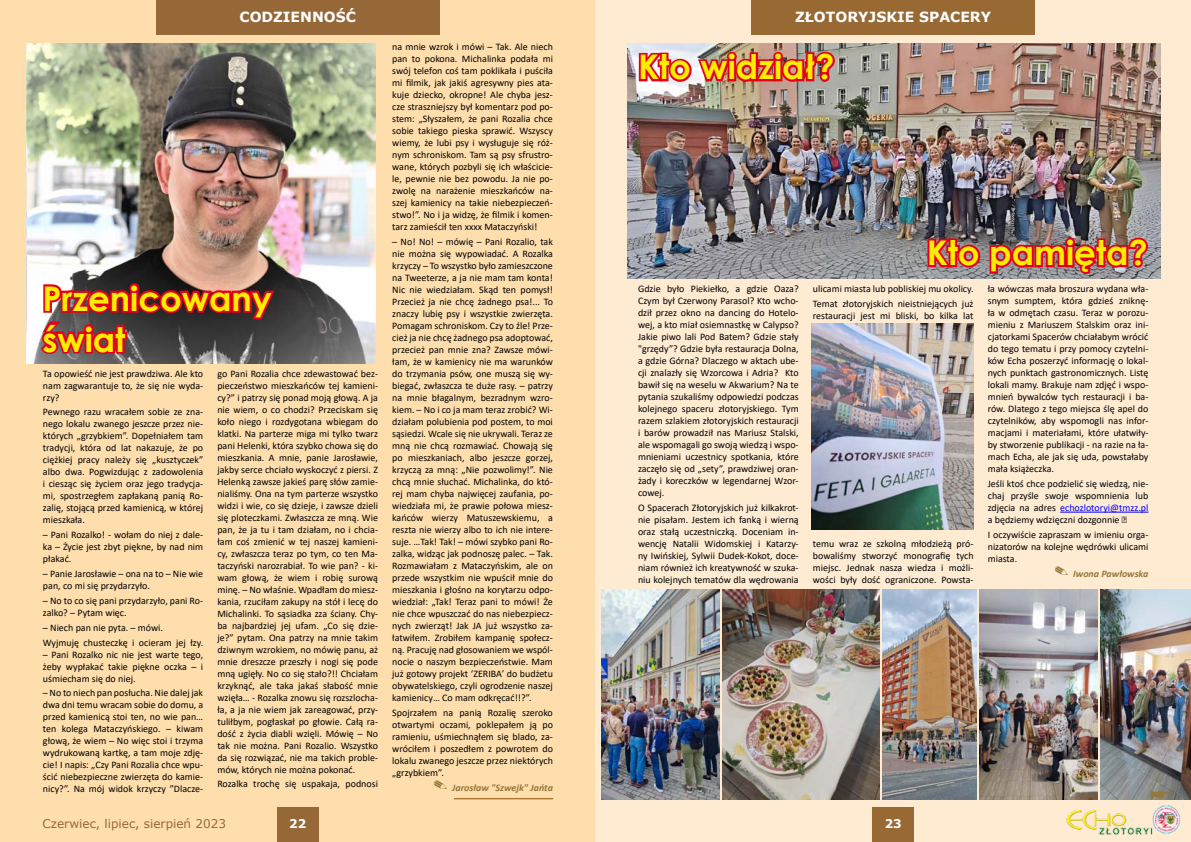
<style>
.page{position:relative;width:1191px;height:842px;background:#fff}
.page>*{position:absolute;margin:0;border:0;box-sizing:border-box;transform-origin:0 0}
.t1{font:700 34px/40.8px "Century Gothic";color:#ffed00}
.t2{font:20px "Arial Unicode MS";color:#947739}
.t3{font:700 14px "Verdana";color:#fff}
.t4{font:12px "Verdana";color:#976837}
.t5{font:700 12px "Verdana";color:#fff}
.t6{font:10px/12px "Calibri";color:#000;text-align:justify}
.t7{font:italic 700 10px "Calibri";color:#947739}
.s1{font-family:"Arial Unicode MS";font-weight:400;font-style:normal;font-size:16px}
.s2{color:#00f}
</style>
<div class="page">
<div style="left:0;top:0;width:595px;height:842px;background:#ffdead"></div>
<div style="left:595px;top:0;width:596px;height:842px;background:#feebd2"></div>
<img style="left:26px;top:43px;width:350px;height:320px">
<img style="left:627px;top:43px;width:533px;height:236px">
<img style="left:722px;top:590px;width:157px;height:209px">
<img style="left:601px;top:590px;width:118px;height:209px">
<img style="left:882px;top:590px;width:94px;height:209px">
<img style="left:812px;top:323px;width:161px;height:206px">
<img style="left:979px;top:590px;width:118px;height:209px">
<img style="left:1100px;top:590px;width:91px;height:209px">
<hr style="left:454px;top:798px;width:99px;height:1px;background:#8f5104">
<svg style="left:38px;top:280px;width:240px;height:77px;background:#82363e"></svg>
<img style="left:637px;top:48px;width:201px;height:37px">
<img style="left:925px;top:234px;width:226px;height:43px">
<hr style="left:1060px;top:512px;width:88px;height:1px;background:#00f">
<img style="left:1066px;top:805px;width:115px;height:30px">
<div style="left:277px;top:808px;width:41px;height:34px;background:#976837"></div>
<div style="left:872px;top:808px;width:42px;height:34px;background:#986933"></div>
<div style="left:751px;top:0;width:284px;height:34px;background:#986933"></div>
<div style="left:156px;top:0;width:283px;height:34px;background:#976837"></div>
<h3 class="t3" style="left:240px;top:7px;width:118px">CODZIENNOŚĆ</h3>
<h3 class="t3" style="left:795px;top:7px;width:197px">ZŁOTORYJSKIE SPACERY</h3>
<h1 class="t1" style="left:43px;top:276px;width:231px">Przenicowany świat</h1>
<p class="t6" style="left:43px;top:367px;width:162px">Ta opowieść nie jest prawdziwa. Ale kto nam zagwarantuje to, że się nie wyda&shy;rzy?</p>
<p class="t6" style="left:43px;top:406px;width:162px">Pewnego razu wracałem sobie ze zna&shy;nego lokalu zwanego jeszcze przez nie&shy;których „grzybkiem”. Dopełniałem tam tradycji, która od lat nakazuje, że po ciężkiej pracy należy się „kusztyczek” albo dwa. Pogwizdując z zadowolenia i ciesząc się życiem oraz jego tradycja&shy;mi, spostrzegłem zapłakaną panią Ro&shy;zalię, stojącą przed kamienicą, w której mieszkała.</p>
<p class="t6" style="left:43px;top:529px;width:162px">– Pani Rozalko! - wołam do niej z dale&shy;ka – Życie jest zbyt piękne, by nad nim płakać.</p>
<p class="t6" style="left:43px;top:567px;width:162px">– Panie Jarosławie – ona na to – Nie wie pan, co mi się przydarzyło.</p>
<p class="t6" style="left:43px;top:594px;width:162px">– No to co się pani przydarzyło, pani Ro&shy;zalko? – Pytam więc.</p>
<p class="t6" style="left:43px;top:620px;width:162px;line-height:14.8px">– Niech pan nie pyta. – mówi.<br>Wyjmuję chusteczkę i ocieram jej łzy.</p>
<p class="t6" style="left:43px;top:648px;width:162px">– Pani Rozalko nic nie jest warte tego, żeby wypłakać takie piękne oczka – i uśmiecham się do niej.</p>
<p class="t6" style="left:43px;top:687px;width:162px">– No to niech pan posłucha. Nie dalej jak dwa dni temu wracam sobie do domu, a przed kamienicą stoi ten, no wie pan… ten kolega Mataczyńskiego. – kiwam głową, że wiem – No więc stoi i trzyma wydrukowaną kartkę, a tam moje zdję&shy;cie! I napis: „Czy Pani Rozalia chce wpu&shy;ścić niebezpieczne zwierzęta do kamie&shy;nicy?”. Na mój widok krzyczy ”Dlacze-</p>
<p class="t6" style="left:217px;top:367px;width:162px">go Pani Rozalia chce zdewastować bez&shy;pieczeństwo mieszkańców tej kamieni&shy;cy?” i patrzy się ponad moją głową. A ja nie wiem, o co chodzi? Przeciskam się koło niego i rozdygotana wbiegam do klatki. Na parterze miga mi tylko twarz pani Helenki, która szybko chowa się do mieszkania. A mnie, panie Jarosławie, jakby serce chciało wyskoczyć z piersi. Z Helenką zawsze jakieś parę słów zamie&shy;nialiśmy. Ona na tym parterze wszystko widzi i wie, co się dzieje, i zawsze dzieli się ploteczkami. Zwłaszcza ze mną. Wie pan, że ja tu i tam działam, no i chcia&shy;łam coś zmienić w tej naszej kamieni&shy;cy, zwłaszcza teraz po tym, co ten Ma&shy;taczyński narozrabiał. To wie pan? - ki&shy;wam głową, że wiem i robię surową minę. – No właśnie. Wpadłam do miesz&shy;kania, rzuciłam zakupy na stół i lecę do Michalinki. To sąsiadka zza ściany. Chy&shy;ba najbardziej jej ufam. „Co się dzie&shy;je?” pytam. Ona patrzy na mnie takim dziwnym wzrokiem, no mówię panu, aż mnie dreszcze przeszły i nogi się pode mną ugięły. No co się stało?!! Chciałam krzyknąć, ale taka jakaś słabość mnie wzięła… - Rozalka znowu się rozszlocha&shy;ła, a ja nie wiem jak zareagować, przy&shy;tuliłbym, pogłaskał po głowie. Całą ra&shy;dość z życia diabli wzięli. Mówię – No tak nie można. Pani Rozalio. Wszystko da się rozwiązać, nie ma takich proble&shy;mów, których nie można pokonać.</p>
<p class="t6" style="left:217px;top:778px;width:162px">Rozalka trochę się uspakaja, podnosi</p>
<p class="t6" style="left:392px;top:40px;width:162px">na mnie wzrok i mówi – Tak. Ale niech pan to pokona. Michalinka podała mi swój telefon coś tam poklikała i puściła mi filmik, jak jakiś agresywny pies ata&shy;kuje dziecko, okropne! Ale chyba jesz&shy;cze straszniejszy był komentarz pod po&shy;stem: „Słyszałem, że pani Rozalia chce sobie takiego pieska sprawić. Wszyscy wiemy, że lubi psy i wysługuje się róż&shy;nym schroniskom. Tam są psy sfrustro&shy;wane, których pozbyli się ich właścicie&shy;le, pewnie nie bez powodu. Ja nie po&shy;zwolę na narażenie mieszkańców na&shy;szej kamienicy na takie niebezpieczeń&shy;stwo!”. No i ja widzę, że filmik i komen&shy;tarz zamieścił ten xxxx Mataczyński!</p>
<p class="t6" style="left:392px;top:235px;width:162px">– No! No! – mówię – Pani Rozalio, tak nie można się wypowiadać. A Rozalka krzyczy – To wszystko było zamieszczone na Tweeterze, a ja nie mam tam konta!<br>Nic nie wiedziałam. Skąd ten pomysł!<br>Przecież ja nie chcę żadnego psa!... To znaczy lubię psy i wszystkie zwierzęta.<br>Pomagam schroniskom. Czy to źle! Prze&shy;cież ja nie chcę żadnego psa adoptować, przecież pan mnie zna? Zawsze mówi&shy;łam, że w kamienicy nie ma warunków do trzymania psów, one muszą się wy&shy;biegać, zwłaszcza te duże rasy. – patrzy na mnie błagalnym, bezradnym wzro&shy;kiem. – No i co ja mam teraz zrobić? Wi&shy;działam polubienia pod postem, to moi sąsiedzi. Wcale się nie ukrywali. Teraz ze mną nie chcą rozmawiać. Chowają się po mieszkaniach, albo jeszcze gorzej, krzyczą za mną: „Nie pozwolimy!”. Nie chcą mnie słuchać. Michalinka, do któ&shy;rej mam chyba najwięcej zaufania, po&shy;wiedziała mi, że prawie połowa miesz&shy;kańców wierzy Matuszewskiemu, a reszta nie wierzy albo to ich nie intere&shy;suje. …Tak! Tak! – mówi szybko pani Ro&shy;zalka, widząc jak podnoszę palec. – Tak.<br>Rozmawiałam z Mataczyńskim, ale on przede wszystkim nie wpuścił mnie do mieszkania i głośno na korytarzu odpo&shy;wiedział: „Tak! Teraz pani to mówi! Że nie chce wpuszczać do nas niebezpiecz&shy;nych zwierząt! Jak JA już wszystko za&shy;łatwiłem. Zrobiłem kampanię społecz&shy;ną. Pracuję nad głosowaniem we wspól&shy;nocie o naszym bezpieczeństwie. Mam już gotowy projekt ‘ZERIBA’ do budżetu obywatelskiego, czyli ogrodzenie naszej kamienicy… Co mam odkręcać!!?”.</p>
<p class="t6" style="left:392px;top:706px;width:162px">Spojrzałem na panią Rozalię szeroko otwartymi oczami, poklepałem ją po ramieniu, uśmiechnąłem się blado, za&shy;wróciłem i poszedłem z powrotem do lokalu zwanego jeszcze przez niektórych „grzybkiem”.</p>
<p class="t7" style="left:433px;top:780px;width:121px"><span class="s1">✎</span> Jarosław "Szwejk" Jańta</p>
<h1 class="t1" style="left:638px;top:45px;width:198px">Kto widział?</h1>
<h1 class="t1" style="left:926px;top:231px;width:223px">Kto pamięta?</h1>
<p class="t6" style="left:638px;top:283px;width:162px">Gdzie było Piekiełko, a gdzie Oaza?<br>Czym był Czerwony Parasol? Kto wcho&shy;dził przez okno na dancing do Hotelo&shy;wej, a kto miał osiemnastkę w Calypso?<br>Jakie piwo lali Pod Batem? Gdzie stały "grzędy”? Gdzie była restauracja Dolna, a gdzie Górna? Dlaczego w aktach ube&shy;cji znalazły się Wzorcowa i Adria? Kto bawił się na weselu w Akwarium? Na te pytania szukaliśmy odpowiedzi podczas kolejnego spaceru złotoryjskiego. Tym razem szlakiem złotoryjskich restauracji i barów prowadził nas Mariusz Stalski, ale wspomagali go swoją wiedzą i wspo&shy;mnieniami uczestnicy spotkania, które zaczęło się od „sety”, prawdziwej oran&shy;żady i koreczków w legendarnej Wzor&shy;cowej.</p>
<p class="t6" style="left:638px;top:501px;width:162px">O Spacerach Złotoryjskich już kilkakrot&shy;nie pisałam. Jestem ich fanką i wierną oraz stałą uczestniczką. Doceniam in&shy;wencję Natalii Widomskiej i Katarzy&shy;ny Iwińskiej, Sylwii Dudek-Kokot, doce&shy;niam również ich kreatywność w szuka&shy;niu kolejnych tematów dla wędrowania</p>
<p class="t6" style="left:813px;top:281px;width:162px;line-height:14.8px">ulicami miasta lub pobliskiej mu okolicy.<br>Temat złotoryjskich nieistniejących już</p>
<p class="t6" style="left:813px;top:309px;width:162px">restauracji jest mi bliski, bo kilka lat</p>
<p class="t6" style="left:813px;top:537px;width:162px">temu wraz ze szkolną młodzieżą pró&shy;bowaliśmy stworzyć monografię tych miejsc. Jednak nasza wiedza i możli&shy;wości były dość ograniczone. Powsta-</p>
<p class="t6" style="left:987px;top:283px;width:162px">ła wówczas mała broszura wydana wła&shy;snym sumptem, która gdzieś zniknę&shy;ła w odmętach czasu. Teraz w porozu&shy;mieniu z Mariuszem Stalskim oraz ini&shy;cjatorkami Spacerów chciałabym wrócić do tego tematu i przy pomocy czytelni&shy;ków Echa poszerzyć informację o lokal&shy;nych punktach gastronomicznych. Listę lokali mamy. Brakuje nam zdjęć i wspo&shy;mnień bywalców tych restauracji i ba&shy;rów. Dlatego z tego miejsca ślę apel do czytelników, aby wspomogli nas infor&shy;macjami i materiałami, które ułatwiły&shy;by stworzenie publikacji - na razie na ła&shy;mach Echa, ale jak się uda, powstałaby mała książeczka.</p>
<p class="t6" style="left:987px;top:477px;width:162px">Jeśli ktoś chce podzielić się wiedzą, nie&shy;chaj przyśle swoje wspomnienia lub zdjęcia na adres <span class="s2">echozlotoryi@tmzz.pl </span>a będziemy wdzięczni dozgonnie</p>
<p class="t6" style="left:987px;top:528px;width:162px">I oczywiście zapraszam w imieniu orga&shy;nizatorów na kolejne wędrówki ulicami miasta.</p>
<p class="t7" style="left:1054px;top:566px;width:96px"><span class="s1">✎</span> Iwona Pawłowska</p>
<h2 class="t2" style="left:1150px;top:778px;width:21px">☛</h2>
<p class="t4" style="left:43px;top:816px;width:185px">Czerwiec, lipiec, sierpień 2023</p>
<p class="t5" style="left:289px;top:816px;width:19px">22</p>
<p class="t5" style="left:884px;top:816px;width:19px">23</p>
</div>
